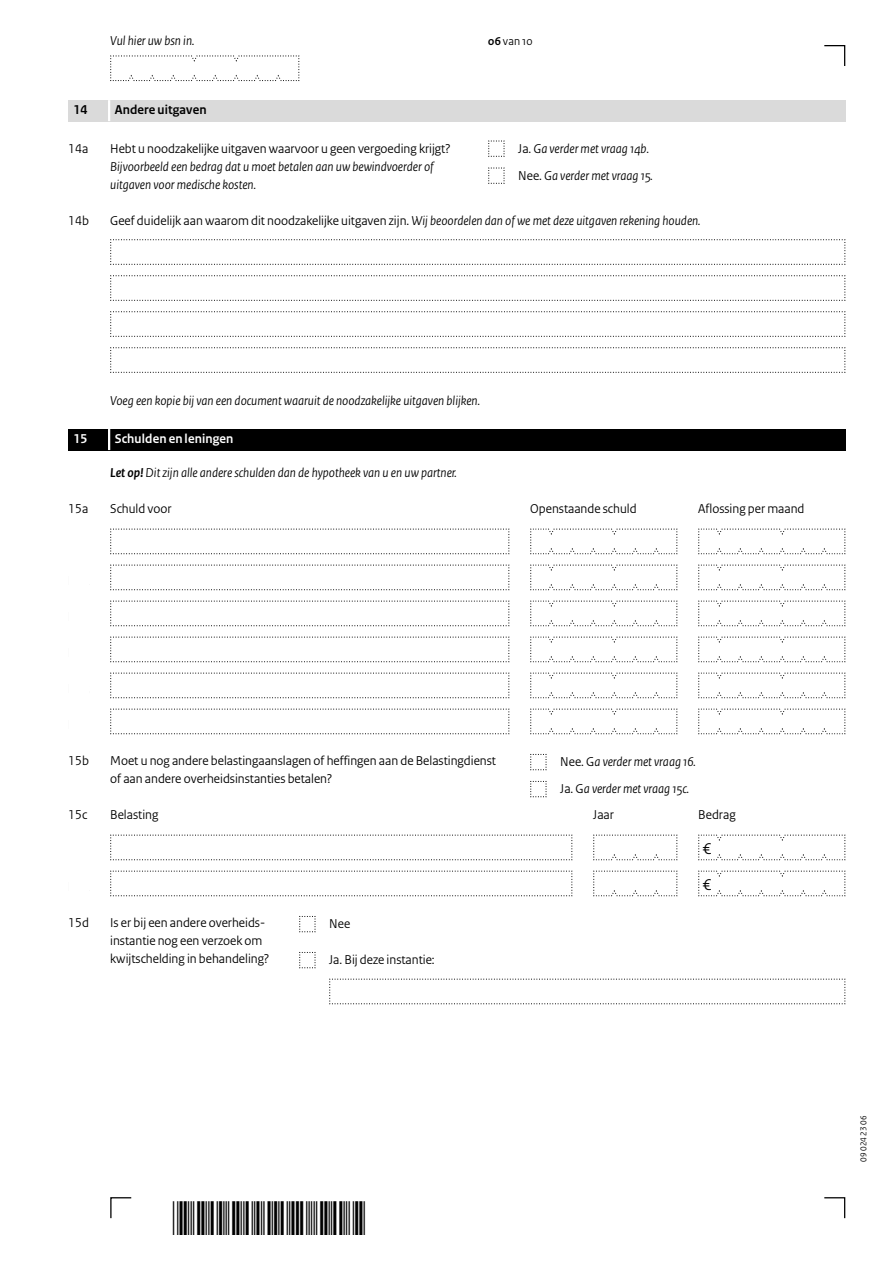
<style>
.page{position:relative;width:893px;height:1263px;background:#fff}
.page>*{position:absolute;margin:0;border:0;box-sizing:border-box;transform-origin:0 0}
.Veld{font:16.5px "Rijksoverheid Sans Heading";color:#000}
.Vraag_Nummer{font:13.5px/18px "Rijksoverheid Sans Heading";color:#000}
.Vraag_Nummer-2{font:italic 13.5px/18px "Rijksoverheid Sans Heading";color:#000}
.Vraag{font:italic 13.5px "Rijksoverheid Sans Heading";color:#000}
.Vraag_geen_inspring_niet_op_stramien{font:italic 13.5px "Rijksoverheid Sans Heading";color:#000}
.Vraag_geen_inspring{font:13.5px "Rijksoverheid Sans Heading";color:#000}
.Vraag_geen_inspring_niet_op_stramien-2{font:13.5px "Rijksoverheid Sans Heading";color:#000}
.KOP_B_Nummer{font:700 13.5px "Rijksoverheid Sans Heading";letter-spacing:.01em;color:#fff}
.KOP_D_Nummer_20{font:700 13.5px "Rijksoverheid Sans Heading";letter-spacing:.01em;color:#000}
.Vraag_geen_inspring-2{font:italic 13.5px "Rijksoverheid Sans Heading";color:#000}
.t1{font:12px "Rijksoverheid Sans Heading";color:#000}
.t2{font:9px "Rijksoverheid Sans Heading";color:#000}
.s1{font-weight:700}
.s2{font-style:normal}
.s3{font-style:italic}
</style>
<div class="page">
<svg style="left:824px;top:1197px;width:22px;height:22px"></svg>
<svg style="left:110px;top:1197px;width:22px;height:22px"></svg>
<svg style="left:824px;top:45px;width:22px;height:21px"></svg>
<svg style="left:110px;top:239px;width:736px;height:26px"></svg>
<svg style="left:110px;top:275px;width:736px;height:26px"></svg>
<svg style="left:110px;top:311px;width:736px;height:26px"></svg>
<svg style="left:110px;top:347px;width:736px;height:26px"></svg>
<svg style="left:110px;top:528px;width:400px;height:27px"></svg>
<svg style="left:110px;top:834px;width:463px;height:27px"></svg>
<svg style="left:110px;top:870px;width:463px;height:27px"></svg>
<svg style="left:329px;top:978px;width:517px;height:27px"></svg>
<svg style="left:110px;top:564px;width:400px;height:27px"></svg>
<svg style="left:110px;top:600px;width:400px;height:27px"></svg>
<svg style="left:110px;top:672px;width:400px;height:27px"></svg>
<svg style="left:110px;top:636px;width:400px;height:27px"></svg>
<svg style="left:110px;top:708px;width:400px;height:27px"></svg>
<svg style="left:530px;top:528px;width:148px;height:27px"></svg>
<svg style="left:530px;top:564px;width:148px;height:27px"></svg>
<svg style="left:530px;top:600px;width:148px;height:27px"></svg>
<svg style="left:530px;top:672px;width:148px;height:27px"></svg>
<svg style="left:530px;top:636px;width:148px;height:27px"></svg>
<svg style="left:530px;top:708px;width:148px;height:27px"></svg>
<svg style="left:698px;top:528px;width:148px;height:27px"></svg>
<svg style="left:698px;top:834px;width:148px;height:27px"></svg>
<svg style="left:698px;top:870px;width:148px;height:27px"></svg>
<svg style="left:698px;top:564px;width:148px;height:27px"></svg>
<svg style="left:698px;top:600px;width:148px;height:27px"></svg>
<svg style="left:698px;top:672px;width:148px;height:27px"></svg>
<svg style="left:698px;top:636px;width:148px;height:27px"></svg>
<svg style="left:698px;top:708px;width:148px;height:27px"></svg>
<svg style="left:530px;top:753px;width:17px;height:18px"></svg>
<svg style="left:299px;top:916px;width:17px;height:17px"></svg>
<svg style="left:530px;top:780px;width:17px;height:18px"></svg>
<svg style="left:299px;top:952px;width:17px;height:17px"></svg>
<svg style="left:593px;top:834px;width:85px;height:27px"></svg>
<svg style="left:593px;top:870px;width:85px;height:27px"></svg>
<svg style="left:488px;top:140px;width:17px;height:17px"></svg>
<svg style="left:488px;top:167px;width:17px;height:17px"></svg>
<div style="left:68px;top:100px;width:777px;height:21px;background:#dadada"></div>
<hr style="left:108px;top:100px;width:2px;height:21px;background:#fff">
<div style="left:68px;top:429px;width:777px;height:21px;background:#000"></div>
<hr style="left:108px;top:429px;width:2px;height:21px;background:#fff">
<svg style="left:110px;top:55px;width:190px;height:26px"></svg>
<p class="Vraag_geen_inspring-2" style="left:110px;top:33px;width:86px">Vul hier uw bsn in.</p>
<p class="t1" style="left:488px;top:34px;width:46px"><span class="s1">06</span> van 10</p>
<h3 class="KOP_D_Nummer_20" style="left:74px;top:102px;width:15px">14</h3>
<h3 class="KOP_D_Nummer_20" style="left:115px;top:102px;width:93px">Andere uitgaven</h3>
<p class="Vraag_Nummer" style="left:68px;top:140px;width:22px">14a</p>
<p class="Vraag_Nummer-2" style="left:110px;top:140px;width:342px"><span class="s2">Hebt u noodzakelijke uitgaven waarvoor u geen vergoeding krijgt?<br></span>Bijvoorbeeld een bedrag dat u moet betalen aan uw bewindvoerder of uitgaven voor medische kosten.</p>
<p class="Vraag_geen_inspring_niet_op_stramien" style="left:518px;top:141px;width:132px"><span class="s2">Ja.</span> Ga verder met vraag 14b.</p>
<p class="Vraag_geen_inspring_niet_op_stramien" style="left:518px;top:168px;width:136px"><span class="s2">Nee.</span> Ga verder met vraag 15.</p>
<p class="Vraag_Nummer" style="left:68px;top:212px;width:22px">14b</p>
<p class="Vraag_Nummer" style="left:110px;top:212px;width:592px">Geef duidelijk aan waarom dit noodzakelijke uitgaven zijn. <span class="s3">Wij beoordelen dan of we met deze uitgaven rekening houden.</span></p>
<p class="Vraag" style="left:110px;top:393px;width:371px">Voeg een kopie bij van een document waaruit de noodzakelijke uitgaven blijken.</p>
<h2 class="KOP_B_Nummer" style="left:74px;top:431px;width:15px">15</h2>
<h2 class="KOP_B_Nummer" style="left:115px;top:431px;width:120px">Schulden en leningen</h2>
<p class="Vraag" style="left:110px;top:465px;width:348px"><span class="s1">Let op!</span> Dit zijn alle andere schulden dan de hypotheek van u en uw partner.</p>
<p class="Vraag_Nummer" style="left:68px;top:500px;width:22px">15a</p>
<p class="Vraag_Nummer" style="left:110px;top:500px;width:63px">Schuld voor</p>
<p class="Vraag_geen_inspring" style="left:530px;top:501px;width:108px">Openstaande schuld</p>
<p class="Vraag_geen_inspring" style="left:698px;top:501px;width:108px">Aflossing per maand</p>
<p class="Vraag_Nummer" style="left:68px;top:752px;width:22px">15b</p>
<p class="Vraag_Nummer" style="left:110px;top:752px;width:387px">Moet u nog andere belastingaanslagen of heffingen aan de Belastingdienst of aan andere overheidsinstanties betalen?</p>
<p class="Vraag_geen_inspring_niet_op_stramien" style="left:560px;top:754px;width:137px"><span class="s2">Nee. G</span>a verder met vraag 16.</p>
<p class="Vraag_geen_inspring_niet_op_stramien" style="left:560px;top:781px;width:130px"><span class="s2">Ja. G</span>a verder met vraag 15c.</p>
<p class="Vraag_Nummer" style="left:68px;top:806px;width:21px">15c</p>
<p class="Vraag_Nummer" style="left:110px;top:806px;width:50px">Belasting</p>
<p class="Vraag_geen_inspring" style="left:593px;top:807px;width:22px">Jaar</p>
<p class="Vraag_geen_inspring" style="left:698px;top:807px;width:39px">Bedrag</p>
<p class="Veld" style="left:703px;top:839px;width:10px">€</p>
<p class="Veld" style="left:703px;top:875px;width:10px">€</p>
<p class="Vraag_Nummer" style="left:68px;top:914px;width:22px">15d</p>
<p class="Vraag_Nummer" style="left:110px;top:914px;width:160px">Is er bij een andere overheids&shy;instantie nog een verzoek om kwijtschelding in behandeling?</p>
<p class="Vraag_geen_inspring_niet_op_stramien-2" style="left:329px;top:916px;width:22px">Nee</p>
<p class="Vraag_geen_inspring_niet_op_stramien-2" style="left:329px;top:952px;width:107px">Ja. Bij deze instantie:</p>
<p class="t2" style="left:858px;top:1161px;width:47px;rotate:-90deg">09 024 23 06</p>
</div>
